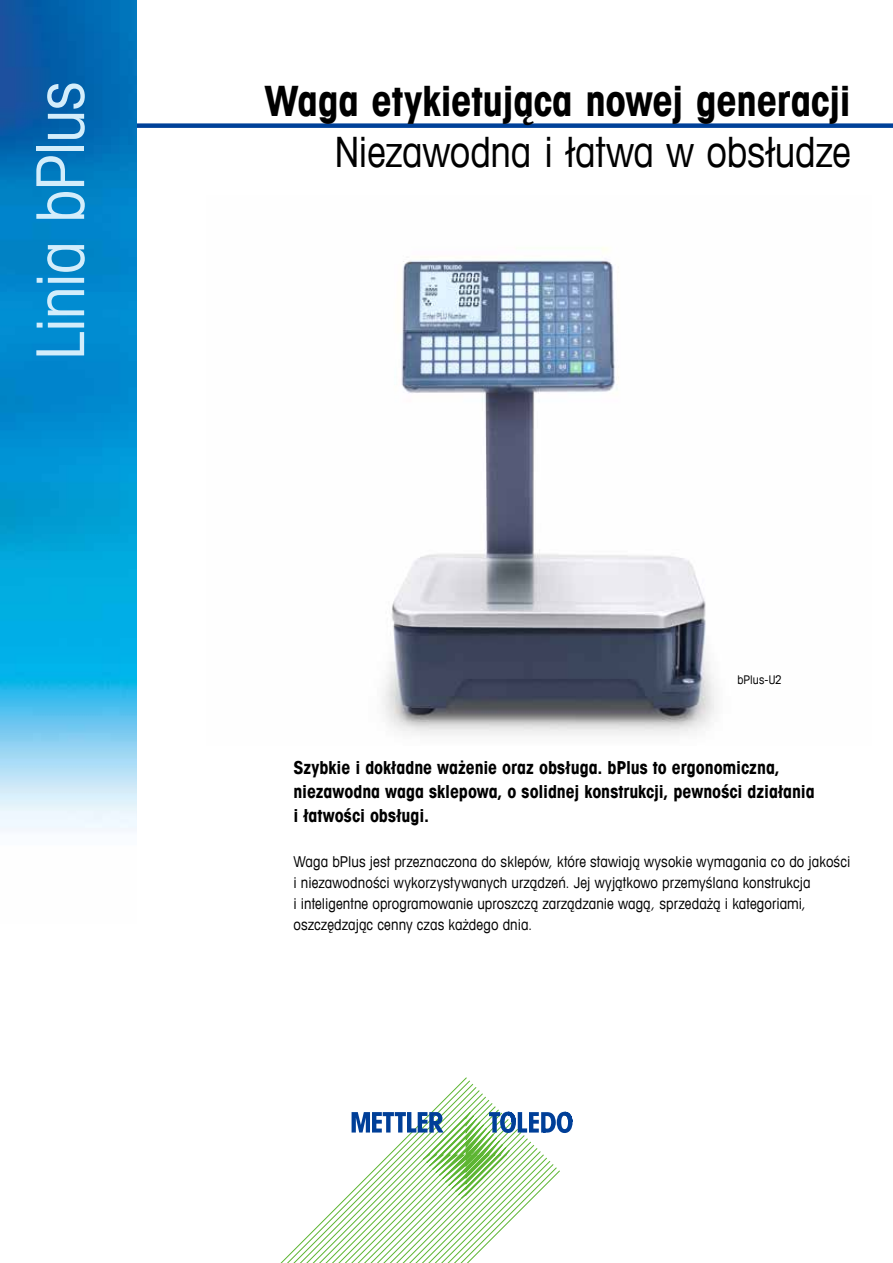
<style>
.page{position:relative;width:893px;height:1263px;background:#fff}
.page>*{position:absolute;margin:0;border:0;box-sizing:border-box;transform-origin:0 0}
.t1{font:condensed 66px "Avant Garde Com";letter-spacing:-.02em;color:#d3edfb}
.t2{font:700 condensed 42px "Avant Garde Com";letter-spacing:-.01em;color:#000}
.t3{font:condensed 42px "Avant Garde Com";letter-spacing:-.005em;color:#000}
.t4{font:700 condensed 18px/24px "Avant Garde Com";letter-spacing:-.005em;color:#000}
.t5{font:condensed 15px/21px "Avant Garde Com";letter-spacing:.005em;color:#000}
.t6{font:condensed 12px "Avant Garde Com";letter-spacing:.005em;color:#000}
</style>
<div class="page">
<img style="left:382px;top:247px;width:333px;height:488px">
<div style="left:111px;top:123px;width:782px;height:5px;background:#004199"></div>
<img style="left:0;top:0;width:136px;height:831px">
<svg style="left:280px;top:1077px;width:252px;height:186px"></svg>
<svg style="left:352px;top:1111px;width:221px;height:88px"></svg>
<h1 class="t1" style="left:20px;top:360px;width:280px;rotate:-90deg">Linia bPlus</h1>
<h2 class="t2" style="left:265px;top:74px;width:588px">Waga etykietująca nowej generacji</h2>
<h2 class="t3" style="left:334px;top:126px;width:518px">Niezawodna i łatwa w obsłudze</h2>
<p class="t6" style="left:737px;top:673px;width:46px">bPlus-U2</p>
<p class="t4" style="left:293px;top:755px;width:523px">Szybkie i dokładne ważenie oraz obsługa. bPlus to ergonomiczna, niezawodna waga sklepowa, o solidnej konstrukcji, pewności działania i łatwości obsługi.</p>
<p class="t5" style="left:293px;top:851px;width:558px">Waga bPlus jest przeznaczona do sklepów, które stawiają wysokie wymagania co do jakości i niezawodności wykorzystywanych urządzeń. Jej wyjątkowo przemyślana konstrukcja<br>i inteligentne oprogramowanie uproszczą zarządzanie wagą, sprzedażą i kategoriami, oszczędzając cenny czas każdego dnia.</p>
</div>
